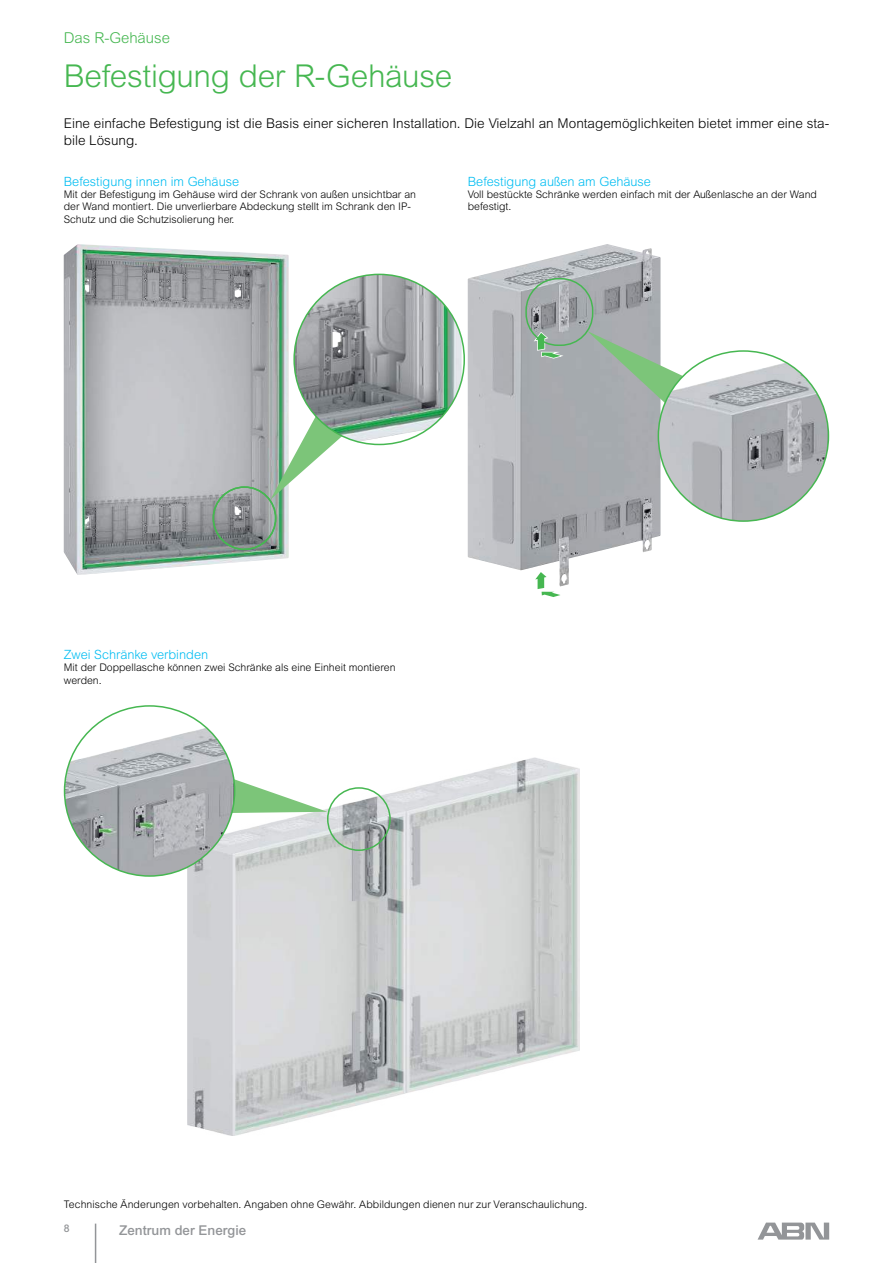
<style>
.page{position:relative;width:893px;height:1263px;background:#fff}
.page>*{position:absolute;margin:0;border:0;box-sizing:border-box;transform-origin:0 0}
.t1{font:300 31.5px "Arial MT Pro";letter-spacing:-.01em;color:#46b751}
.t2{font:300 15px "Arial Rounded MT Pro";color:#46b751}
.t3{font:300 13.5px/16.2px "Arial MT Pro";color:#000}
.t4{font:500 13.5px "Arial MT Std";color:#939598}
.t5{font:300 12.75px "Arial MT Pro";color:#00bdf2}
.t6{font:300 10.5px/12.6px "Arial MT Pro";color:#000}
.t7{font:300 10.5px "Arial MT Std";letter-spacing:.005em;color:#000}
.t8{font:500 10.5px "Arial MT Std";color:#939598}
</style>
<div class="page">
<svg style="left:758px;top:1222px;width:71px;height:17px"></svg>
<hr style="left:95px;top:1223px;width:1px;height:40px;background:#939598">
<img style="left:187px;top:757px;width:392px;height:379px">
<img style="left:468px;top:244px;width:193px;height:341px">
<img style="left:64px;top:244px;width:225px;height:331px">
<svg style="left:270px;top:412px;width:66px;height:88px"></svg>
<img style="left:294px;top:274px;width:167px;height:168px">
<svg style="left:587px;top:331px;width:74px;height:77px;background:#9eb0a4"></svg>
<img style="left:658px;top:362px;width:170px;height:159px">
<div style="left:327px;top:787px;width:64px;height:64px;border:2px solid #46b751;border-radius:50%"></div>
<div style="left:213px;top:486px;width:63px;height:64px;border:2px solid #46b751;border-radius:50%"></div>
<svg style="left:235px;top:779px;width:92px;height:34px"></svg>
<img style="left:65px;top:727px;width:170px;height:149px">
<div style="left:525px;top:278px;width:68px;height:68px;border:2px solid #46b751;border-radius:32px"></div>
<svg style="left:532px;top:331px;width:34px;height:28px"></svg>
<svg style="left:532px;top:570px;width:34px;height:27px"></svg>
<h2 class="t2" style="left:64px;top:29px;width:108px">Das R-Gehäuse</h2>
<h1 class="t1" style="left:64px;top:56px;width:390px">Befestigung der R-Gehäuse</h1>
<p class="t3" style="left:64px;top:116px;width:767px">Eine einfache Befestigung ist die Basis einer sicheren Installation. Die Vielzahl an Montagemöglichkeiten bietet immer eine sta&shy;bile Lösung.</p>
<p class="t5" style="left:64px;top:173px;width:177px">Befestigung innen im Gehäuse</p>
<p class="t6" style="left:64px;top:188px;width:354px">Mit der Befestigung im Gehäuse wird der Schrank von außen unsichtbar an der Wand montiert. Die unverlierbare Abdeckung stellt im Schrank den IP-<br>Schutz und die Schutzisolierung her.</p>
<p class="t5" style="left:468px;top:173px;width:185px">Befestigung außen am Gehäuse</p>
<p class="t6" style="left:468px;top:188px;width:351px">Voll bestückte Schränke werden einfach mit der Außenlasche an der Wand befestigt.</p>
<p class="t5" style="left:64px;top:647px;width:146px">Zwei Schränke verbinden</p>
<p class="t6" style="left:64px;top:661px;width:333px">Mit der Doppellasche können zwei Schränke als eine Einheit montieren werden.</p>
<p class="t7" style="left:64px;top:1199px;width:525px">Technische Änderungen vorbehalten. Angaben ohne Gewähr. Abbildungen dienen nur zur Veranschaulichung.</p>
<p class="t8" style="left:64px;top:1222px;width:7px">8</p>
<p class="t4" style="left:119px;top:1222px;width:129px">Zentrum der Energie</p>
</div>
